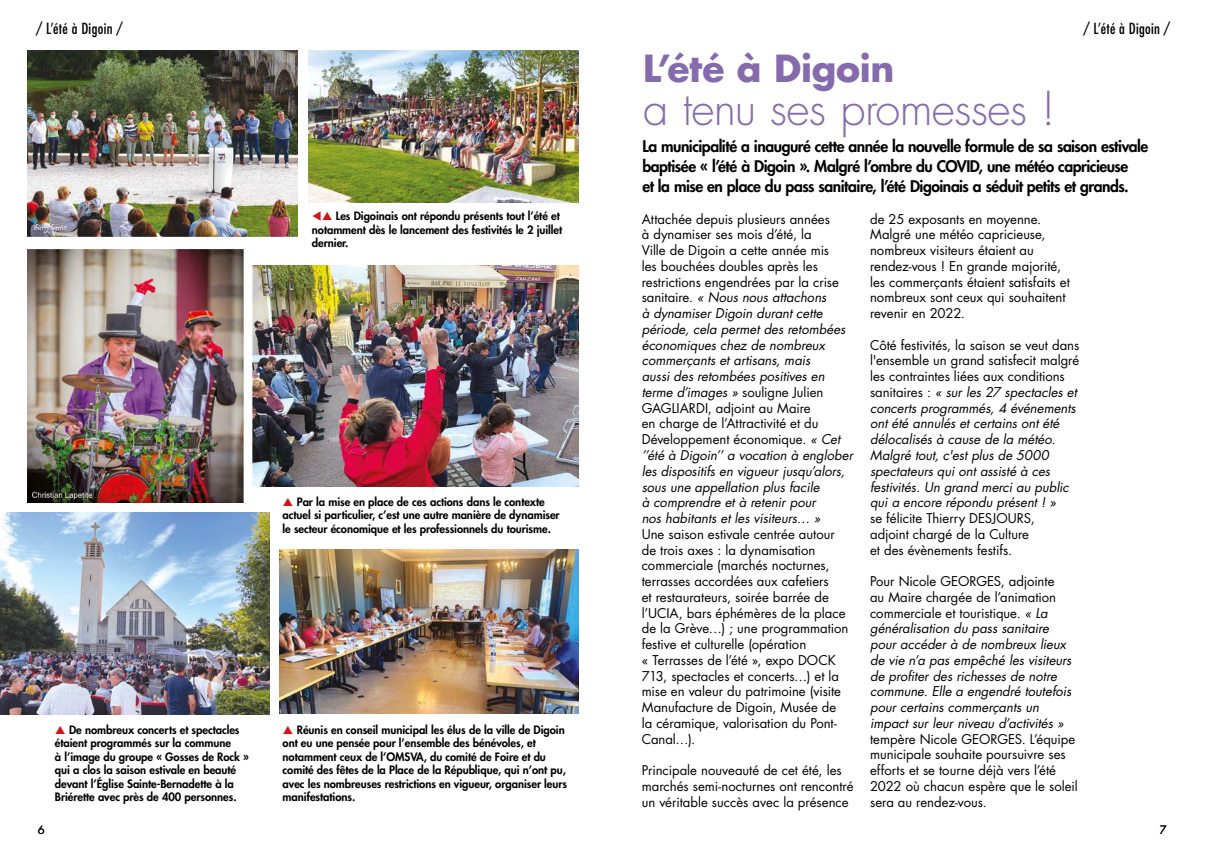
<style>
.page{position:relative;width:1205px;height:851px;background:#fff}
.page>*{position:absolute;margin:0;border:0;box-sizing:border-box;transform-origin:0 0}
.t1{font:300 45.38px "Futura Std";letter-spacing:-.015em;color:#856bad}
.t2{font:700 36.25px "Futura Std";letter-spacing:-.01em;color:#856bad}
.t3{font:800 15.62px/20px "Futura Std";letter-spacing:-.03em;color:#000}
.t4{font:condensed 15px "Futura Std";letter-spacing:.02em;color:#000}
.t5{font:italic 13.12px/15.8px "Futura Std";color:#000}
.t6{font:13.12px/15.8px "Futura Std";color:#000}
.t7{font:800 11.25px/13.5px "Futura Std";letter-spacing:-.005em;color:#000}
.t8{font:11.25px "Futura Std";color:#000}
.s1{color:#d51317}
.s2{font-style:normal}
</style>
<div class="page">
<img style="left:0;top:512px;width:270px;height:202px">
<img style="left:28px;top:50px;width:269px;height:186px">
<img style="left:308px;top:50px;width:270px;height:153px">
<img style="left:279px;top:549px;width:299px;height:164px">
<img style="left:251px;top:266px;width:327px;height:220px">
<img style="left:28px;top:249px;width:215px;height:253px">
<p class="t4" style="left:36px;top:19px;width:88px">/ L’été à Digoin /</p>
<p class="t7" style="left:312px;top:209px;width:252px"><span class="s1">▼</span> Les Digoinais ont répondu présents tout l’été et notamment dès le lancement des festivités le 2 juillet dernier.</p>
<p class="t7" style="left:283px;top:494px;width:279px;text-indent:14px">Par la mise en place de ces actions dans le contexte actuel si particulier, c’est une autre manière de dynamiser le secteur économique et les professionnels du tourisme.</p>
<p class="t7" style="left:55px;top:722px;width:196px;text-indent:14px">De nombreux concerts et spectacles étaient programmés sur la commune<br>à l’image du groupe « Gosses de Rock » qui a clos la saison estivale en beauté devant l’Église Sainte-Bernadette à la Briérette avec près de 400 personnes.</p>
<p class="t7" style="left:283px;top:722px;width:286px;text-indent:14px">Réunis en conseil municipal les élus de la ville de Digoin ont eu une pensée pour l’ensemble des bénévoles, et notamment ceux de l’OMSVA, du comité de Foire et du comité des fêtes de la Place de la République, qui n’ont pu, avec les nombreuses restrictions en vigueur, organiser leurs manifestations.</p>
<p class="t4" style="left:1083px;top:19px;width:88px">/ L’été à Digoin /</p>
<h2 class="t2" style="left:643px;top:45px;width:253px">L’été à Digoin</h2>
<h1 class="t1" style="left:643px;top:81px;width:414px">a tenu ses promesses !</h1>
<p class="t3" style="left:642px;top:136px;width:507px">La municipalité a inauguré cette année la nouvelle formule de sa saison estivale baptisée « l’été à Digoin ». Malgré l’ombre du COVID, une météo capricieuse<br>et la mise en place du pass sanitaire, l’été Digoinais a séduit petits et grands.</p>
<p class="t5" style="left:642px;top:211px;width:213px"><span class="s2">Attachée depuis plusieurs années<br>à dynamiser ses mois d’été, la<br>Ville de Digoin a cette année mis<br>les bouchées doubles après les restrictions engendrées par la crise sanitaire.</span> « Nous nous attachons<br>à dynamiser Digoin durant cette période, cela permet des retombées économiques chez de nombreux commerçants et artisans, mais<br>aussi des retombées positives en terme d’images » <span class="s2">souligne Julien<br>GAGLIARDI, adjoint au Maire<br>en charge de l’Attractivité et du<br>Développement économique.</span> « Cet ’’été à Digoin’’ a vocation à englober les dispositifs en vigueur jusqu’alors, sous une appellation plus facile<br>à comprendre et à retenir pour<br>nos habitants et les visiteurs… »</p>
<p class="t6" style="left:642px;top:526px;width:208px">Une saison estivale centrée autour de trois axes : la dynamisation commerciale (marchés nocturnes, terrasses accordées aux cafetiers<br>et restaurateurs, soirée barrée de l’UCIA, bars éphémères de la place de la Grève…) ; une programmation festive et culturelle (opération<br>« Terrasses de l’été », expo DOCK<br>713, spectacles et concerts…) et la mise en valeur du patrimoine (visite<br>Manufacture de Digoin, Musée de la céramique, valorisation du Pont-<br>Canal…).</p>
<p class="t6" style="left:642px;top:762px;width:213px">Principale nouveauté de cet été, les marchés semi-nocturnes ont rencontré un véritable succès avec la présence</p>
<p class="t6" style="left:870px;top:211px;width:201px">de 25 exposants en moyenne.<br>Malgré une météo capricieuse, nombreux visiteurs étaient au rendez-vous ! En grande majorité, les commerçants étaient satisfaits et nombreux sont ceux qui souhaitent revenir en 2022.</p>
<p class="t5" style="left:870px;top:337px;width:211px"><span class="s2">Côté festivités, la saison se veut dans l'ensemble un grand satisfecit malgré les contraintes liées aux conditions sanitaires :</span> « sur les 27 spectacles et concerts programmés, 4 événements ont été annulés et certains ont été délocalisés à cause de la météo.<br>Malgré tout, c'est plus de 5000 spectateurs qui ont assisté à ces festivités. Un grand merci au public qui a encore répondu présent ! »</p>
<p class="t6" style="left:870px;top:510px;width:166px">se félicite Thierry DESJOURS, adjoint chargé de la Culture et des évènements festifs.</p>
<p class="t5" style="left:870px;top:573px;width:203px"><span class="s2">Pour Nicole GEORGES, adjointe au Maire chargée de l’animation commerciale et touristique.</span> « La généralisation du pass sanitaire pour accéder à de nombreux lieux de vie n’a pas empêché les visiteurs de profiter des richesses de notre commune. Elle a engendré toutefois pour certains commerçants un impact sur leur niveau d’activités »</p>
<p class="t6" style="left:870px;top:731px;width:209px">tempère Nicole GEORGES. L’équipe municipale souhaite poursuivre ses efforts et se tourne déjà vers l’été<br>2022 où chacun espère que le soleil sera au rendez-vous.</p>
<p class="t8" style="left:38px;top:822px;width:8px">6</p>
<p class="t8" style="left:1160px;top:822px;width:8px">7</p>
</div>
